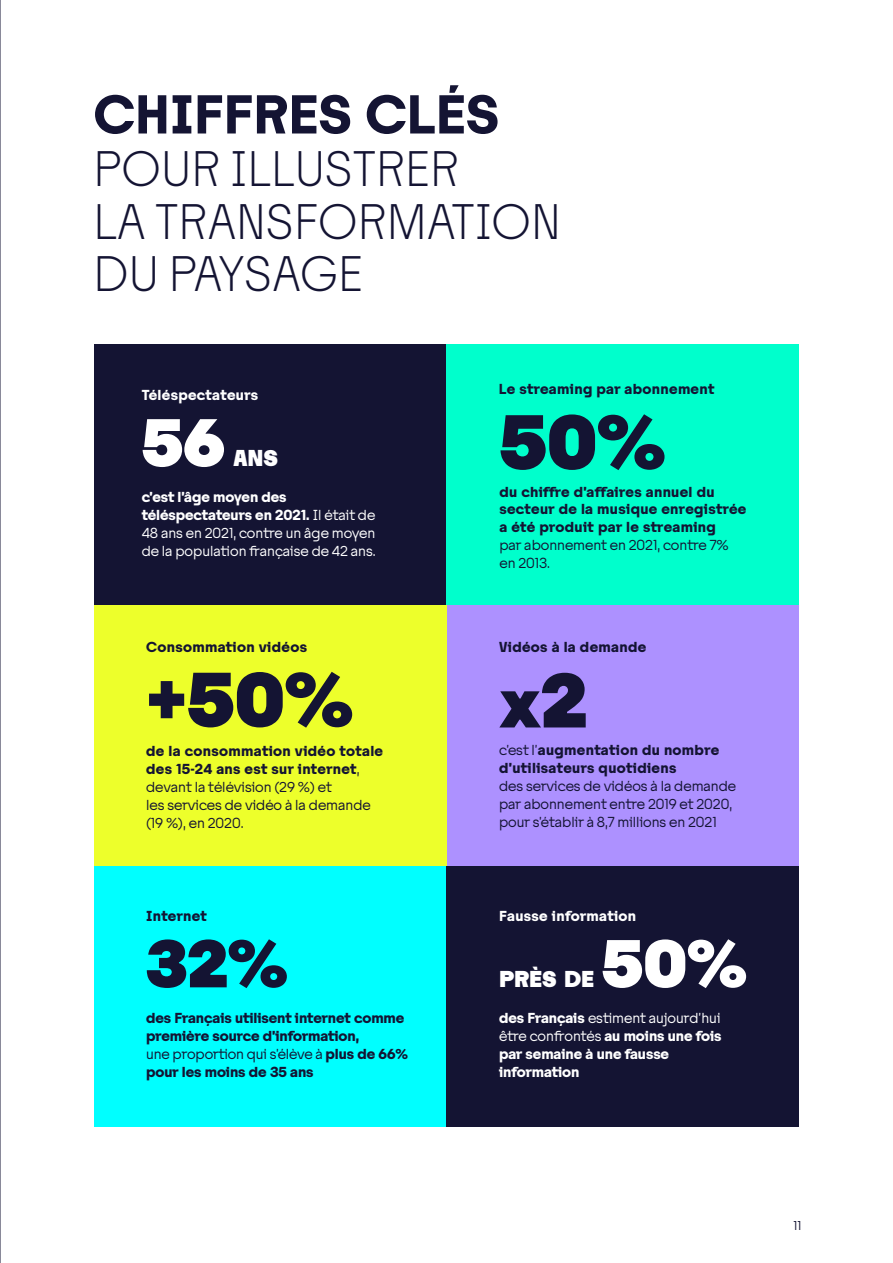
<style>
.page{position:relative;width:893px;height:1263px;background:#fff}
.page>*{position:absolute;margin:0;border:0;box-sizing:border-box;transform-origin:0 0}
.t1{font:900 72px "Tosh";color:#141433}
.t2{font:900 63px "Tosh";color:#141433}
.t3{font:900 63px "Tosh";color:#fff}
.t4{font:700 51px "Tosh";color:#141433}
.t5{font:300 46.5px/52.5px "Tosh";color:#141433}
.t6{font:900 21px "Tosh";color:#fff}
.t7{font:13.5px/18px "Tosh";color:#141433}
.t8{font:700 13.5px/18px "Tosh";letter-spacing:.025em;color:#141433}
.t9{font:700 13.5px/18px "Tosh";letter-spacing:-.005em;color:#141433}
.t10{font:13.5px/18px "Tosh";color:#fff}
.t11{font:700 13.5px/18px "Tosh";letter-spacing:-.005em;color:#fff}
.t12{font:700 13.5px "Tosh";letter-spacing:.02em;color:#fff}
.t13{font:12px "Tosh";color:#141433}
.s1{font-weight:700}
.s2{font-weight:400}
.s3{font-size:72px}
</style>
<div class="page">
<div style="left:94px;top:344px;width:352px;height:261px;background:#141433"></div>
<div style="left:94px;top:866px;width:352px;height:260px;background:#0ff"></div>
<div style="left:446px;top:605px;width:353px;height:261px;background:#ad91ff"></div>
<div style="left:94px;top:605px;width:352px;height:261px;background:#edff2b"></div>
<div style="left:446px;top:866px;width:353px;height:260px;background:#141433"></div>
<div style="left:446px;top:344px;width:353px;height:261px;background:#0fc"></div>
<hr style="left:0;top:0;width:1px;height:1263px;background:#141433">
<h3 class="t4" style="left:94px;top:78px;width:408px">CHIFFRES CLÉS</h3>
<h3 class="t5" style="left:94px;top:143px;width:469px">POUR ILLUSTRER<br>LA TRANSFORMATION<br>DU PAYSAGE</h3>
<p class="t12" style="left:142px;top:385px;width:118px">Téléspectateurs</p>
<h2 class="t3" style="left:142px;top:397px;width:85px">56</h2>
<h3 class="t6" style="left:233px;top:443px;width:46px">ANS</h3>
<p class="t10" style="left:142px;top:488px;width:235px"><span class="s1">c’est l’âge moyen des téléspectateurs en 2021.</span> Il était de<br>48 ans en 2021, contre un âge moyen de la population française de 42 ans.</p>
<p class="t8" style="left:146px;top:637px;width:162px">Consommation vidéos</p>
<h1 class="t1" style="left:146px;top:648px;width:208px">+50%</h1>
<p class="t7" style="left:146px;top:742px;width:238px"><span class="s1">de la consommation vidéo totale des 15-24 ans est sur internet</span>, devant la télévision (29 %) et<br>les services de vidéo à la demande (19 %), en 2020.</p>
<p class="t8" style="left:146px;top:907px;width:62px">Internet</p>
<h2 class="t2" style="left:146px;top:918px;width:143px">32%</h2>
<p class="t9" style="left:146px;top:1009px;width:263px">des Français utilisent internet comme première source d’information,<br><span class="s2">une proportion qui s’élève à</span> plus de 66% pour les moins de 35 ans</p>
<p class="t8" style="left:499px;top:380px;width:217px">Le streaming par abonnement</p>
<h1 class="t1" style="left:499px;top:390px;width:167px">50%</h1>
<p class="t8" style="left:499px;top:482px;width:248px">du chiffre d’affaires annuel du secteur de la musique enregistrée a été produit par le streaming</p>
<p class="t7" style="left:499px;top:537px;width:231px">par abonnement en 2021, contre 7% en 2013.</p>
<p class="t8" style="left:499px;top:638px;width:149px">Vidéos à la demande</p>
<h2 class="t2" style="left:499px;top:658px;width:90px">x<span class="s3">2</span></h2>
<p class="t8" style="left:499px;top:741px;width:222px"><span class="s2">c’est l’</span>augmentation du nombre d’utilisateurs quotidiens</p>
<p class="t7" style="left:499px;top:777px;width:239px">des services de vidéos à la demande par abonnement entre 2019 et 2020, pour s’établir à 8,7 millions en 2021</p>
<p class="t12" style="left:499px;top:906px;width:139px">Fausse information</p>
<h3 class="t6" style="left:499px;top:964px;width:97px">PRÈS DE</h3>
<h2 class="t3" style="left:602px;top:918px;width:147px">50%</h2>
<p class="t11" style="left:499px;top:1009px;width:224px">des Français <span class="s2">estiment aujourd’hui être confrontés</span> au moins une fois par semaine à une fausse information</p>
<p class="t13" style="left:794px;top:1217px;width:9px">11</p>
</div>
